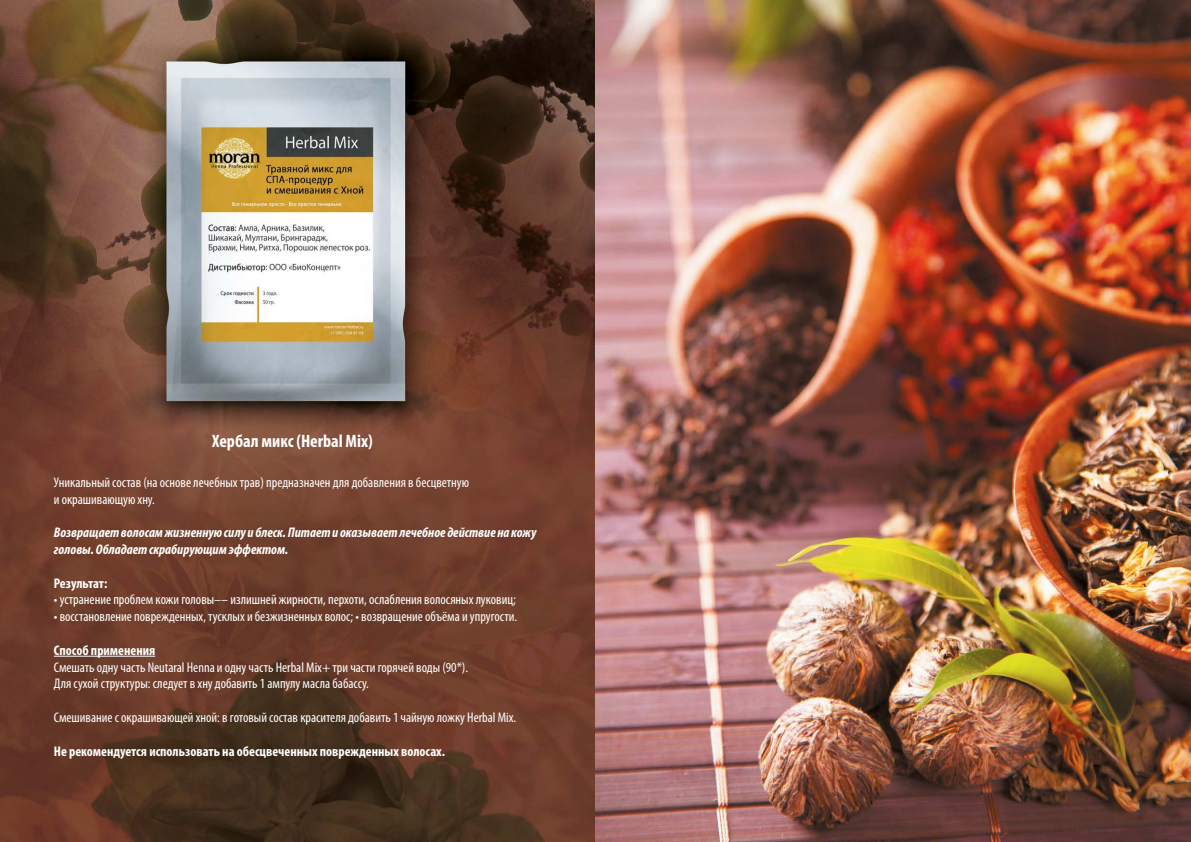
<style>
.page{position:relative;width:1191px;height:842px;background:#fff}
.page>*{position:absolute;margin:0;border:0;box-sizing:border-box;transform-origin:0 0}
.t1{font:700 condensed 18px "Myriad Pro";color:#fff}
.t2{font:condensed 14px/16.8px "Myriad Pro";color:#fff}
.t3{font:italic 700 condensed 14px/16.8px "Myriad Pro";color:#fff}
.t4{font:700 condensed 14px "Myriad Pro";color:#fff}
</style>
<div class="page">
<img style="left:0;top:0;width:1191px;height:842px">
<hr style="left:54px;top:656px;width:101px;height:1px;background:#fff">
<p class="t1" style="left:212px;top:429px;width:162px">Хербал микс (Herbal Mix)</p>
<p class="t2" style="left:54px;top:474px;width:416px">Уникальный состав (на основе лечебных трав) предназначен для добавления в бесцветную и окрашивающую хну.</p>
<p class="t3" style="left:54px;top:524px;width:484px">Возвращает волосам жизненную силу и блеск. Питает и оказывает лечебное действие на кожу головы. Обладает скрабирующим эффектом.</p>
<p class="t4" style="left:54px;top:574px;width:55px">Результат:</p>
<p class="t2" style="left:54px;top:591px;width:463px">• устранение проблем кожи головы–– излишней жирности, перхоти, ослабления волосяных луковиц;</p>
<p class="t2" style="left:54px;top:608px;width:465px">• восстановление поврежденных, тусклых и безжизненных волос; • возвращение объёма и упругости.</p>
<p class="t4" style="left:54px;top:641px;width:103px">Способ применения</p>
<p class="t2" style="left:54px;top:658px;width:416px">Смешать одну часть Neutaral Henna и одну часть Herbal Mix+ три части горячей воды (90*).<br>Для сухой структуры: следует в хну добавить 1 ампулу масла бабассу.</p>
<p class="t2" style="left:54px;top:709px;width:464px">Смешивание с окрашивающей хной: в готовый состав красителя добавить 1 чайную ложку Herbal Mix.</p>
<p class="t4" style="left:54px;top:742px;width:393px">Не рекомендуется использовать на обесцвеченных поврежденных волосах.</p>
</div>
